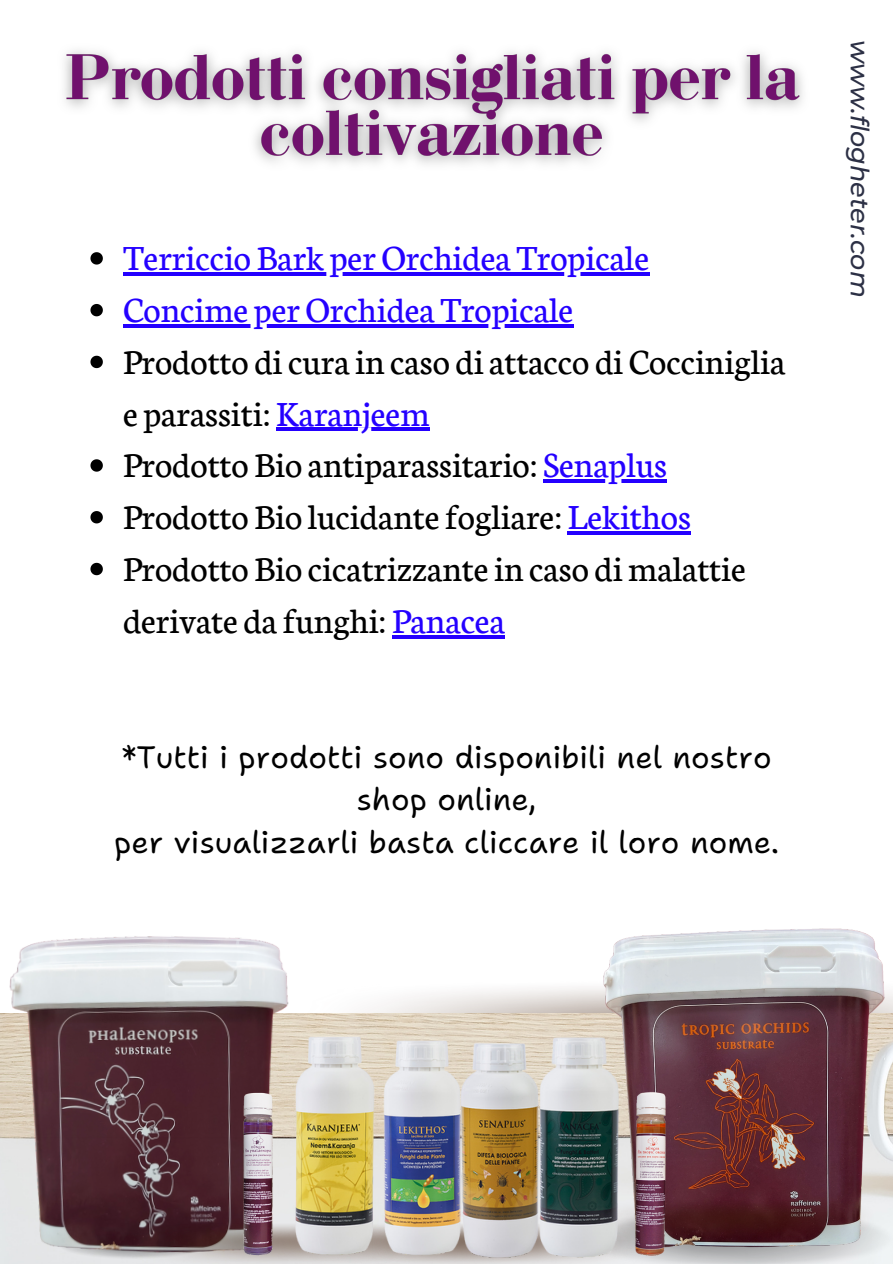
<style>
.page{position:relative;width:893px;height:1264px;background:#fff}
.page>*{position:absolute;margin:0;border:0;box-sizing:border-box;transform-origin:0 0}
.t1{font:37.65px/51.8px "Neuton";color:#000}
.t2{font:37.65px "Neuton";color:#2400ff}
.t3{font:30.75px/42.8px "Shantell Sans";color:#000;text-align:center}
.t4{font:italic 500 25.5px "Montserrat";color:#2c3045}
.s1{color:#2400ff}
</style>
<div class="page">
<img style="left:0;top:936px;width:402px;height:327px">
<img style="left:133px;top:1222px;width:153px;height:41px">
<img style="left:549px;top:928px;width:343px;height:335px">
<img style="left:675px;top:1199px;width:199px;height:45px">
<img style="left:234px;top:1089px;width:44px;height:169px">
<img style="left:646px;top:1089px;width:29px;height:169px">
<img style="left:472px;top:1027px;width:43px;height:236px">
<img style="left:390px;top:1026px;width:82px;height:237px">
<img style="left:286px;top:1013px;width:104px;height:250px">
<img style="left:515px;top:1020px;width:131px;height:243px">
<svg style="left:90px;top:252px;width:13px;height:12px"></svg>
<hr style="left:123px;top:272px;width:526px;height:4px;background:#2400ff">
<svg style="left:90px;top:304px;width:13px;height:12px"></svg>
<hr style="left:123px;top:324px;width:450px;height:3px;background:#2400ff">
<svg style="left:90px;top:356px;width:13px;height:12px"></svg>
<hr style="left:276px;top:428px;width:153px;height:3px;background:#2400ff">
<svg style="left:90px;top:459px;width:13px;height:12px"></svg>
<hr style="left:543px;top:479px;width:124px;height:4px;background:#2400ff">
<svg style="left:90px;top:511px;width:13px;height:12px"></svg>
<hr style="left:567px;top:531px;width:123px;height:3px;background:#2400ff">
<svg style="left:90px;top:563px;width:13px;height:12px"></svg>
<hr style="left:392px;top:635px;width:113px;height:3px;background:#2400ff">
<img style="left:64px;top:50px;width:739px;height:114px">
<p class="t2" style="left:123px;top:231px;width:527px">Terriccio Bark perOrchidea Tropicale</p>
<p class="t2" style="left:123px;top:283px;width:451px">Concime perOrchidea Tropicale</p>
<p class="t1" style="left:123px;top:333px;width:663px">Prodotto dicura in caso di attacco di Cocciniglia e parassiti:<span class="s1">Karanjeem</span></p>
<p class="t1" style="left:123px;top:436px;width:545px">Prodotto Bio antiparassitario: <span class="s1">Senaplus</span></p>
<p class="t1" style="left:123px;top:488px;width:569px">Prodotto Bio lucidantefogliare: <span class="s1">Lekithos</span></p>
<p class="t1" style="left:123px;top:540px;width:624px">Prodotto Bio cicatrizzantein caso dimalattie</p>
<p class="t1" style="left:123px;top:592px;width:383px">derivate da funghi: <span class="s1">Panacea</span></p>
<p class="t3" style="left:114px;top:735px;width:666px">*Tutti i prodotti sono disponibili nel nostro shop online,<br>per visualizzarli basta cliccare il loro nome.</p>
<p class="t4" style="left:875px;top:40px;width:259px;rotate:90deg">www.flogheter.com</p>
</div>
